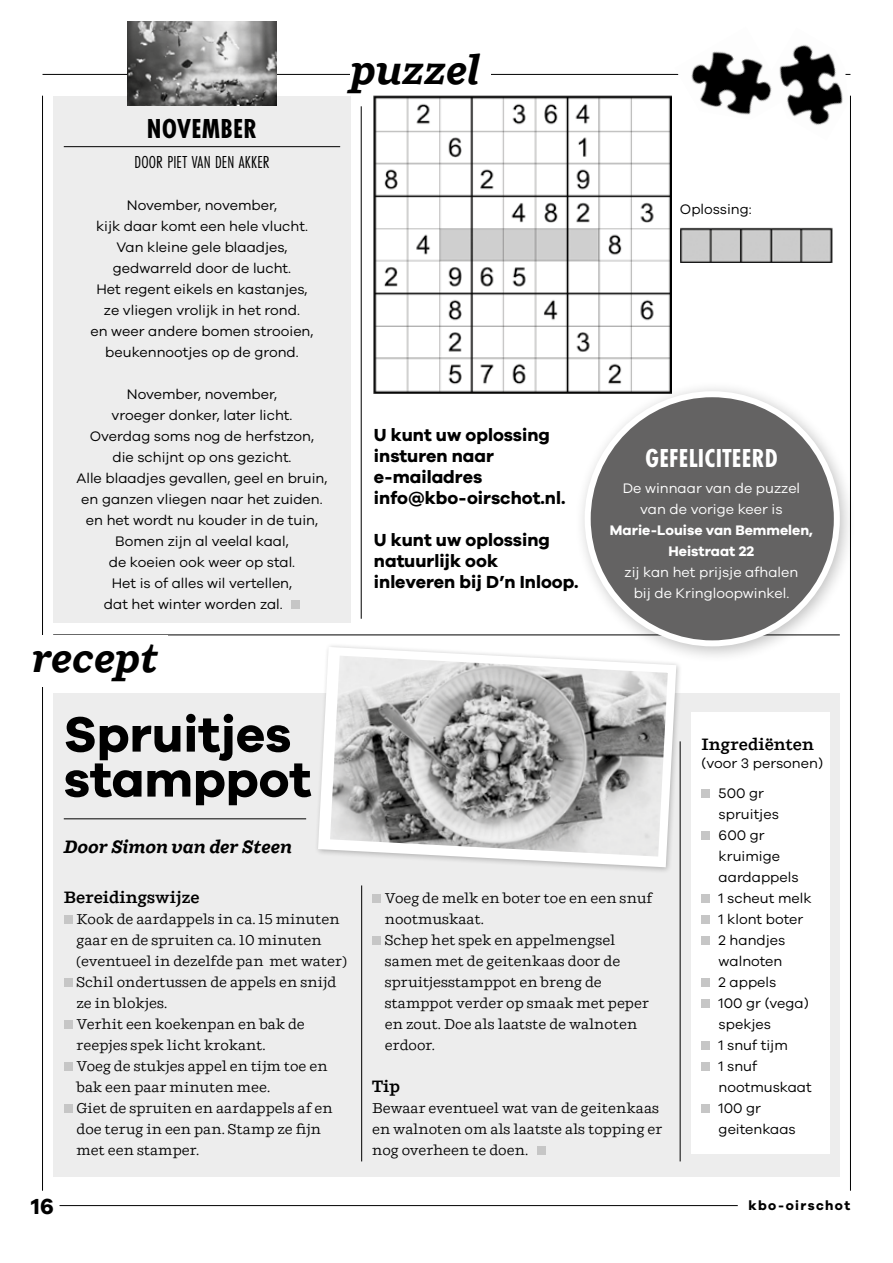
<style>
.page{position:relative;width:893px;height:1263px;background:#fff}
.page>*{position:absolute;margin:0;border:0;box-sizing:border-box;transform-origin:0 0}
.t1{font:700 51px/45px "Galano Grotesque";color:#000}
.t2{font:italic 700 40.5px "Ulises";color:#000}
.t3{font:700 28.5px "Futura PT Cond";letter-spacing:.01em;color:#000}
.t4{font:700 27px "Futura PT Cond";letter-spacing:.01em;color:#fff}
.t5{font:700 22.5px "Galano Grotesque";color:#000}
.t6{font:700 18px/21px "Galano Grotesque";color:#000}
.t7{font:italic 700 18px "Ulises";letter-spacing:-.005em;color:#000}
.t8{font:18px "Futura PT Cond";letter-spacing:.01em;color:#000}
.t9{font:600 16.5px "Ulises";color:#000}
.t10{font:14.25px/21px "Galano Grotesque";color:#000}
.t11{font:14.25px/21px "Ulises";color:#000}
.t12{font:14.25px/21px "Galano Grotesque";color:#fff;text-align:center}
.t13{font:700 14.25px/21px "Galano Grotesque";color:#fff;text-align:center}
.t14{font:700 13.5px "Galano Grotesque";letter-spacing:.1em;color:#000}
</style>
<div class="page">
<hr style="left:60px;top:1205px;width:678px;height:1px;background:#000">
<hr style="left:850px;top:96px;width:1px;height:1095px;background:#000">
<hr style="left:42px;top:96px;width:1px;height:1095px;background:#000">
<hr style="left:43px;top:74px;width:807px;height:1px;background:#000">
<div style="left:53px;top:693px;width:787px;height:483px;background:#ededed"></div>
<img style="left:674px;top:51px;width:96px;height:64px">
<img style="left:770px;top:44px;width:78px;height:81px">
<div style="left:351px;top:38px;width:140px;height:47px;background:#fff"></div>
<img style="left:374px;top:96px;width:298px;height:297px">
<img style="left:680px;top:228px;width:153px;height:35px">
<hr style="left:53px;top:635px;width:787px;height:1px;background:#000">
<hr style="left:361px;top:106px;width:1px;height:513px;background:#000">
<div style="left:53px;top:96px;width:298px;height:526px;background:#ededed"></div>
<div style="left:291px;top:600px;width:9px;height:9px;background:#c6c6c6"></div>
<hr style="left:64px;top:146px;width:276px;height:1px;background:#000">
<div style="left:64px;top:915px;width:8px;height:9px;background:#c6c6c6"></div>
<div style="left:64px;top:978px;width:8px;height:9px;background:#c6c6c6"></div>
<div style="left:64px;top:1020px;width:8px;height:9px;background:#c6c6c6"></div>
<div style="left:64px;top:1062px;width:8px;height:9px;background:#c6c6c6"></div>
<div style="left:64px;top:1104px;width:8px;height:9px;background:#c6c6c6"></div>
<div style="left:372px;top:894px;width:9px;height:9px;background:#c6c6c6"></div>
<div style="left:372px;top:936px;width:9px;height:9px;background:#c6c6c6"></div>
<div style="left:537px;top:1146px;width:8px;height:9px;background:#c6c6c6"></div>
<hr style="left:680px;top:741px;width:1px;height:420px;background:#000">
<hr style="left:361px;top:885px;width:1px;height:276px;background:#000">
<div style="left:691px;top:713px;width:138px;height:441px;background:#fff"></div>
<div style="left:702px;top:789px;width:8px;height:9px;background:#c6c6c6"></div>
<div style="left:702px;top:831px;width:8px;height:9px;background:#c6c6c6"></div>
<div style="left:702px;top:894px;width:8px;height:9px;background:#c6c6c6"></div>
<div style="left:702px;top:915px;width:8px;height:9px;background:#c6c6c6"></div>
<div style="left:702px;top:936px;width:8px;height:9px;background:#c6c6c6"></div>
<div style="left:702px;top:978px;width:8px;height:9px;background:#c6c6c6"></div>
<div style="left:702px;top:999px;width:8px;height:9px;background:#c6c6c6"></div>
<div style="left:702px;top:1041px;width:8px;height:9px;background:#c6c6c6"></div>
<div style="left:702px;top:1062px;width:8px;height:9px;background:#c6c6c6"></div>
<div style="left:702px;top:1104px;width:8px;height:9px;background:#c6c6c6"></div>
<div style="left:32px;top:635px;width:136px;height:51px;background:#fff"></div>
<hr style="left:64px;top:818px;width:242px;height:1px;background:#000">
<svg style="left:317px;top:645px;width:364px;height:226px"></svg>
<div style="left:574px;top:380px;width:283px;height:283px;background:#000;opacity:.25"></div>
<div style="left:588px;top:394px;width:249px;height:249px;background:#646363;border-radius:50%"></div>
<div style="left:585px;top:391px;width:255px;height:255px;border:6px solid #fff;border-radius:50%"></div>
<img style="left:128px;top:21px;width:148px;height:84px">
<h3 class="t3" style="left:147px;top:112px;width:112px">NOVEMBER</h3>
<p class="t8" style="left:134px;top:152px;width:137px">DOOR PIET VAN DEN AKKER</p>
<p class="t10" style="left:90px;top:194px;width:225px;text-align:center">November, november,<br>kijk daar komt een hele vlucht.<br>Van kleine gele blaadjes, gedwarreld door de lucht.<br>Het regent eikels en kastanjes, ze vliegen vrolijk in het rond.<br>en weer andere bomen strooien, beukennootjes op de grond.</p>
<p class="t10" style="left:127px;top:383px;width:152px">November, november,</p>
<p class="t10" style="left:112px;top:404px;width:182px">vroeger donker, later licht.</p>
<p class="t10" style="left:90px;top:425px;width:226px">Overdag soms nog de herfstzon,</p>
<p class="t10" style="left:112px;top:446px;width:181px">die schijnt op ons gezicht.</p>
<p class="t10" style="left:77px;top:467px;width:252px">Alle blaadjes gevallen, geel en bruin,</p>
<p class="t10" style="left:81px;top:488px;width:243px">en ganzen vliegen naar het zuiden.</p>
<p class="t10" style="left:86px;top:509px;width:234px">en het wordt nu kouder in de tuin,</p>
<p class="t10" style="left:115px;top:530px;width:175px">Bomen zijn al veelal kaal,</p>
<p class="t10" style="left:109px;top:551px;width:188px">de koeien ook weer op stal.</p>
<p class="t10" style="left:112px;top:572px;width:182px">Het is of alles wil vertellen,</p>
<p class="t10" style="left:104px;top:593px;width:180px">dat het winter worden zal.</p>
<h2 class="t2" style="left:32px;top:634px;width:128px">recept</h2>
<h2 class="t2" style="left:351px;top:46px;width:130px">puzzel</h2>
<p class="t6" style="left:374px;top:424px;width:193px">U kunt uw oplossing insturen naar e-mailadres info@kbo-oirschot.nl.</p>
<p class="t6" style="left:374px;top:529px;width:206px">U kunt uw oplossing natuurlijk ook inleveren bij D’n Inloop.</p>
<p class="t10" style="left:680px;top:198px;width:73px">Oplossing:</p>
<h3 class="t4" style="left:645px;top:442px;width:134px">GEFELICITEERD</h3>
<p class="t12" style="left:623px;top:477px;width:179px">De winnaar van de puzzel van de vorige keer is</p>
<p class="t13" style="left:610px;top:519px;width:204px">Marie-Louise van Bemmelen,<br>Heistraat 22</p>
<p class="t12" style="left:624px;top:561px;width:175px">zij kan het prijsje afhalen bij de Kringloopwinkel.</p>
<h1 class="t1" style="left:64px;top:710px;width:249px">Spruitjes stamppot</h1>
<p class="t7" style="left:64px;top:836px;width:230px">Door Simon van der Steen</p>
<p class="t9" style="left:64px;top:888px;width:137px">Bereidingswijze</p>
<p class="t11" style="left:77px;top:909px;width:272px">Kook de aardappels in ca. 15 minuten gaar en de spruiten ca. 10 minuten (eventueel in dezelfde pan met water)<br>Schil ondertussen de appels en snijd ze in blokjes.<br>Verhit een koekenpan en bak de reepjes spek licht krokant.<br>Voeg de stukjes appel en tijm toe en bak een paar minuten mee.<br>Giet de spruiten en aardappels af en doe terug in een pan. Stamp ze fijn met een stamper.</p>
<h3 class="t5" style="left:31px;top:1193px;width:24px">16</h3>
<p class="t11" style="left:385px;top:888px;width:269px">Voeg de melk en boter toe en een snuf nootmuskaat.<br>Schep het spek en appelmengsel samen met de geitenkaas door de spruitjesstamppot en breng de stamppot verder op smaak met peper en zout. Doe als laatste de walnoten erdoor.</p>
<p class="t9" style="left:372px;top:1077px;width:30px">Tip</p>
<p class="t11" style="left:372px;top:1098px;width:292px">Bewaar eventueel wat van de geitenkaas en walnoten om als laatste als topping er nog overheen te doen.</p>
<p class="t9" style="left:702px;top:735px;width:114px">Ingrediënten</p>
<p class="t10" style="left:719px;top:748px;width:106px;line-height:30px;text-indent:-17px">(voor 3 personen)<br>500 gr</p>
<p class="t10" style="left:719px;top:803px;width:95px">spruitjes<br>600 gr kruimige aardappels<br>1 scheut melk<br>1 klont boter<br>2 handjes walnoten<br>2 appels<br>100 gr (vega) spekjes<br>1 snuf tijm<br>1 snuf nootmuskaat<br>100 gr geitenkaas</p>
<p class="t14" style="left:749px;top:1196px;width:103px">kbo-oirschot</p>
</div>
